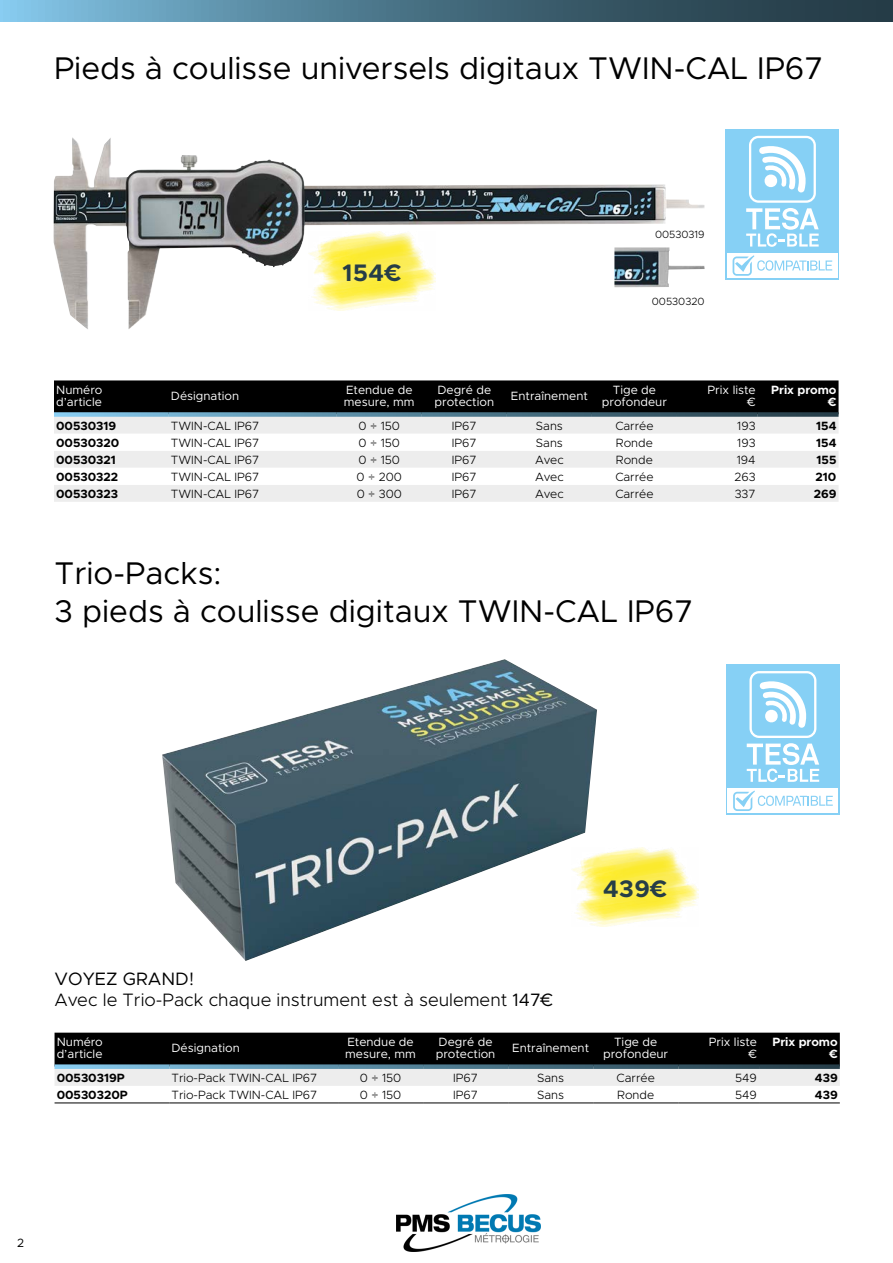
<style>
.page{position:relative;width:893px;height:1263px;background:#fff}
.page>*{position:absolute;margin:0;border:0;box-sizing:border-box;transform-origin:0 0}
.t1{font:31.5px/37.8px "Metropolis";color:#000}
.t2{font:700 24px "Metropolis";letter-spacing:.025em;color:#263d47}
.t3{font:300 18px/21.6px "Metropolis";color:#000}
.t4{font:300 12px "Metropolis";color:#000}
.t5{font:12px/12px "Metropolis";color:#fff}
.t6{font:700 12px "Metropolis";color:#000}
.t7{font:700 12px/12px "Metropolis";color:#fff;text-align:right}
.t8{font:12px "Metropolis";color:#000}
.t9{font:300 10.5px "Metropolis";color:#000}
.s1{font-weight:400}
</style>
<div class="page">
<img style="left:162px;top:659px;width:435px;height:302px">
<div style="left:726px;top:664px;width:113px;height:150px;background:#86d0f5"></div>
<svg style="left:747px;top:671px;width:72px;height:111px"></svg>
<div style="left:728px;top:788px;width:110px;height:25px;background:#fff"></div>
<svg style="left:733px;top:790px;width:100px;height:21px"></svg>
<img style="left:53px;top:137px;width:652px;height:192px">
<div style="left:726px;top:129px;width:113px;height:150px;background:#86d0f5"></div>
<svg style="left:746px;top:136px;width:73px;height:111px"></svg>
<div style="left:727px;top:253px;width:110px;height:25px;background:#fff"></div>
<svg style="left:733px;top:255px;width:99px;height:21px"></svg>
<img style="left:614px;top:247px;width:91px;height:40px">
<svg style="left:0;top:0;width:893px;height:21px;background:#4a7387"></svg>
<img style="left:571px;top:847px;width:128px;height:80px">
<img style="left:308px;top:231px;width:128px;height:80px">
<svg style="left:55px;top:1033px;width:785px;height:53px;background:#545454"></svg>
<svg style="left:55px;top:1064px;width:114px;height:5px"></svg>
<svg style="left:169px;top:1064px;width:169px;height:5px"></svg>
<div style="left:338px;top:1064px;width:85px;height:5px;background:#57889f"></div>
<div style="left:423px;top:1064px;width:85px;height:5px;background:#4c788c"></div>
<div style="left:508px;top:1064px;width:85px;height:5px;background:#42697b"></div>
<div style="left:593px;top:1064px;width:85px;height:5px;background:#395a6a"></div>
<div style="left:678px;top:1064px;width:81px;height:5px;background:#314d5b"></div>
<div style="left:759px;top:1064px;width:81px;height:5px;background:#29424d"></div>
<hr style="left:55px;top:1102px;width:114px;height:1px;background:#000">
<hr style="left:169px;top:1102px;width:169px;height:1px;background:#000">
<hr style="left:338px;top:1102px;width:85px;height:1px;background:#000">
<hr style="left:423px;top:1102px;width:85px;height:1px;background:#000">
<hr style="left:508px;top:1102px;width:85px;height:1px;background:#000">
<hr style="left:593px;top:1102px;width:85px;height:1px;background:#000">
<hr style="left:678px;top:1102px;width:81px;height:1px;background:#000">
<hr style="left:759px;top:1102px;width:81px;height:1px;background:#000">
<div style="left:54px;top:380px;width:784px;height:32px;background:#000"></div>
<div style="left:54px;top:417px;width:784px;height:85px;background:#ededed"></div>
<svg style="left:54px;top:434px;width:784px;height:51px"></svg>
<svg style="left:54px;top:412px;width:115px;height:5px"></svg>
<svg style="left:169px;top:412px;width:168px;height:5px"></svg>
<div style="left:337px;top:412px;width:85px;height:5px;background:#57889f"></div>
<div style="left:422px;top:412px;width:85px;height:5px;background:#4c788c"></div>
<div style="left:507px;top:412px;width:85px;height:5px;background:#42697b"></div>
<div style="left:592px;top:412px;width:85px;height:5px;background:#395a6a"></div>
<div style="left:677px;top:412px;width:81px;height:5px;background:#314d5b"></div>
<div style="left:758px;top:412px;width:80px;height:5px;background:#29424d"></div>
<img style="left:396px;top:1195px;width:144px;height:57px">
<h1 class="t1" style="left:54px;top:49px;width:771px">Pieds à coulisse universels digitaux TWIN-CAL IP67</h1>
<h2 class="t2" style="left:343px;top:257px;width:60px">154€</h2>
<p class="t9" style="left:655px;top:228px;width:51px">00530319</p>
<p class="t9" style="left:652px;top:295px;width:54px">00530320</p>
<p class="t5" style="left:56px;top:384px;width:48px">Numéro d’article</p>
<p class="t5" style="left:171px;top:390px;width:70px">Désignation</p>
<p class="t5" style="left:344px;top:384px;width:72px">Etendue de mesure, mm</p>
<p class="t5" style="left:435px;top:384px;width:61px">Degré de protection</p>
<p class="t5" style="left:511px;top:390px;width:78px">Entraînement</p>
<p class="t5" style="left:602px;top:384px;width:67px;text-align:center">Tige de profondeur</p>
<p class="t5" style="left:707px;top:384px;width:50px;text-align:right">Prix liste €</p>
<p class="t7" style="left:771px;top:384px;width:67px">Prix promo €</p>
<p class="t6" style="left:56px;top:418px;width:62px">00530319</p>
<p class="t4" style="left:171px;top:418px;width:90px">TWIN-CAL IP67</p>
<p class="t4" style="left:359px;top:418px;width:43px">0 ÷ 150</p>
<p class="t4" style="left:452px;top:418px;width:26px">IP67</p>
<p class="t4" style="left:536px;top:418px;width:28px">Sans</p>
<p class="t4" style="left:615px;top:418px;width:40px">Carrée</p>
<p class="t4" style="left:737px;top:418px;width:20px">193</p>
<p class="t6" style="left:816px;top:418px;width:22px">154</p>
<p class="t6" style="left:56px;top:435px;width:65px">00530320</p>
<p class="t4" style="left:171px;top:435px;width:90px">TWIN-CAL IP67</p>
<p class="t4" style="left:359px;top:435px;width:43px">0 ÷ 150</p>
<p class="t4" style="left:452px;top:435px;width:26px">IP67</p>
<p class="t4" style="left:536px;top:435px;width:28px">Sans</p>
<p class="t4" style="left:616px;top:435px;width:38px">Ronde</p>
<p class="t4" style="left:737px;top:435px;width:20px">193</p>
<p class="t6" style="left:816px;top:435px;width:22px">154</p>
<p class="t6" style="left:56px;top:452px;width:61px">00530321</p>
<p class="t4" style="left:171px;top:452px;width:90px">TWIN-CAL IP67</p>
<p class="t4" style="left:359px;top:452px;width:43px">0 ÷ 150</p>
<p class="t4" style="left:452px;top:452px;width:26px">IP67</p>
<p class="t4" style="left:535px;top:452px;width:30px">Avec</p>
<p class="t4" style="left:616px;top:452px;width:38px">Ronde</p>
<p class="t4" style="left:737px;top:452px;width:20px">194</p>
<p class="t6" style="left:817px;top:452px;width:21px">155</p>
<p class="t6" style="left:56px;top:469px;width:64px">00530322</p>
<p class="t4" style="left:171px;top:469px;width:90px">TWIN-CAL IP67</p>
<p class="t4" style="left:357px;top:469px;width:47px">0 ÷ 200</p>
<p class="t4" style="left:452px;top:469px;width:26px">IP67</p>
<p class="t4" style="left:535px;top:469px;width:30px">Avec</p>
<p class="t4" style="left:615px;top:469px;width:40px">Carrée</p>
<p class="t4" style="left:734px;top:469px;width:23px">263</p>
<p class="t6" style="left:816px;top:469px;width:22px">210</p>
<p class="t6" style="left:56px;top:486px;width:63px">00530323</p>
<p class="t4" style="left:171px;top:486px;width:90px">TWIN-CAL IP67</p>
<p class="t4" style="left:357px;top:486px;width:47px">0 ÷ 300</p>
<p class="t4" style="left:452px;top:486px;width:26px">IP67</p>
<p class="t4" style="left:535px;top:486px;width:30px">Avec</p>
<p class="t4" style="left:615px;top:486px;width:40px">Carrée</p>
<p class="t4" style="left:735px;top:486px;width:22px">337</p>
<p class="t6" style="left:814px;top:486px;width:24px">269</p>
<h1 class="t1" style="left:55px;top:554px;width:640px">Trio-Packs:<br>3 pieds à coulisse digitaux TWIN-CAL IP67</h1>
<h3 class="t3" style="left:55px;top:968px;width:500px"><span class="s1">VOYEZ GRAND!<br></span>Avec le Trio-Pack chaque instrument est à seulement <span class="s1">147€</span></h3>
<h2 class="t2" style="left:603px;top:873px;width:66px">439€</h2>
<p class="t5" style="left:57px;top:1036px;width:48px">Numéro d’article</p>
<p class="t5" style="left:171px;top:1042px;width:70px">Désignation</p>
<p class="t5" style="left:345px;top:1036px;width:72px">Etendue de mesure, mm</p>
<p class="t5" style="left:436px;top:1036px;width:61px">Degré de protection</p>
<p class="t5" style="left:512px;top:1042px;width:78px">Entraînement</p>
<p class="t5" style="left:603px;top:1036px;width:67px;text-align:center">Tige de profondeur</p>
<p class="t5" style="left:709px;top:1036px;width:50px;text-align:right">Prix liste €</p>
<p class="t7" style="left:772px;top:1036px;width:67px">Prix promo €</p>
<p class="t6" style="left:57px;top:1070px;width:69px">00530319P</p>
<p class="t4" style="left:171px;top:1070px;width:147px">Trio-Pack TWIN-CAL IP67</p>
<p class="t4" style="left:360px;top:1070px;width:43px">0 ÷ 150</p>
<p class="t4" style="left:453px;top:1070px;width:26px">IP67</p>
<p class="t4" style="left:537px;top:1070px;width:28px">Sans</p>
<p class="t4" style="left:617px;top:1070px;width:40px">Carrée</p>
<p class="t4" style="left:735px;top:1070px;width:23px">549</p>
<p class="t6" style="left:815px;top:1070px;width:24px">439</p>
<p class="t6" style="left:57px;top:1087px;width:73px">00530320P</p>
<p class="t4" style="left:171px;top:1087px;width:147px">Trio-Pack TWIN-CAL IP67</p>
<p class="t4" style="left:360px;top:1087px;width:43px">0 ÷ 150</p>
<p class="t4" style="left:453px;top:1087px;width:26px">IP67</p>
<p class="t4" style="left:537px;top:1087px;width:28px">Sans</p>
<p class="t4" style="left:617px;top:1087px;width:38px">Ronde</p>
<p class="t4" style="left:735px;top:1087px;width:23px">549</p>
<p class="t6" style="left:815px;top:1087px;width:24px">439</p>
<p class="t8" style="left:17px;top:1235px;width:9px">2</p>
</div>
